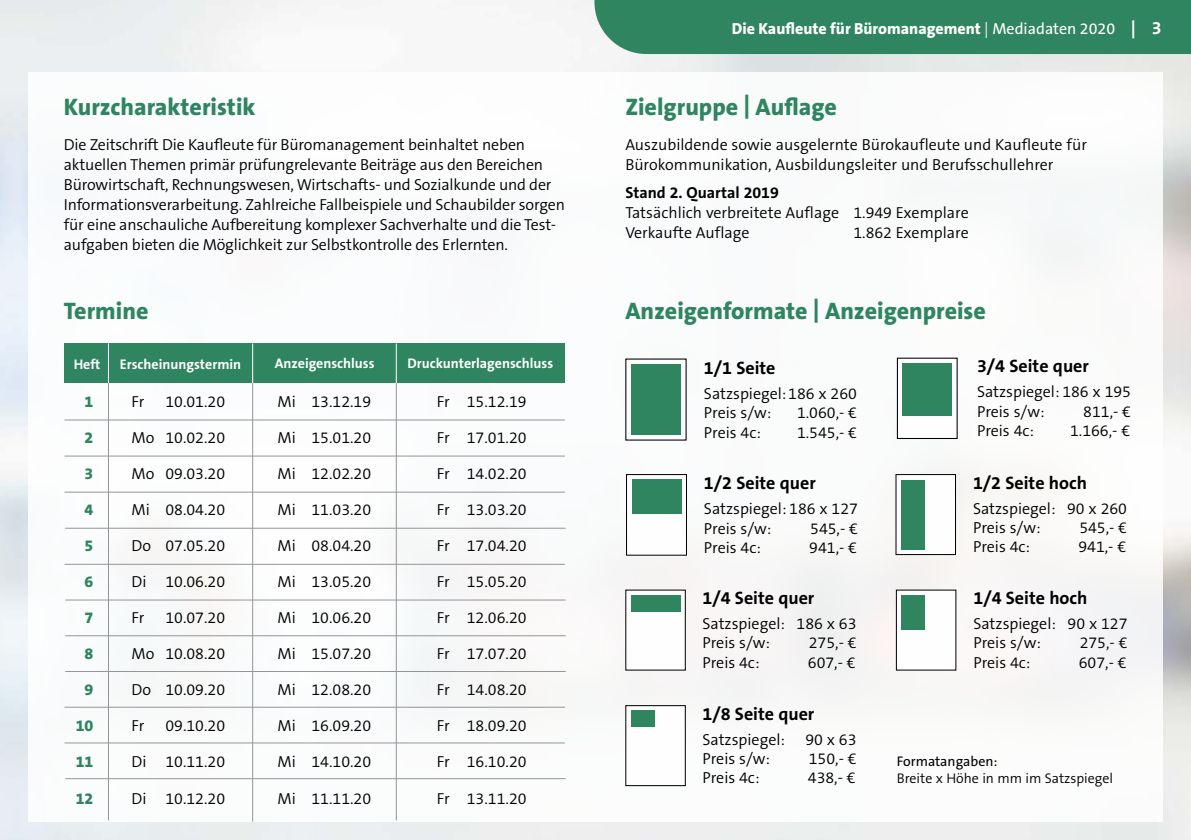
<style>
.page{position:relative;width:1191px;height:840px;background:#fff}
.page>*{position:absolute;margin:0;border:0;box-sizing:border-box;transform-origin:0 0}
.t1{font:800 24px "The Sans B8";color:#2f855f}
.t2{font:700 18px "The Sans B7";color:#000}
.t3{font:300 16px/20px "The Sans B4";color:#000}
.t4{font:800 16px "The Sans B8";color:#fff}
.t5{font:700 16px "The Sans B7";color:#000}
.t6{font:800 16px "The Sans B8";color:#2f855f}
.t7{font:700 14px "The Sans B7";color:#fff}
.t8{font:300 14px "The Sans B4";color:#000}
.t9{font:14px "The Sans B5 Plain";color:#000}
.s1{font-family:"The Sans B4";font-weight:300}
.s2{font-family:"The Sans B5 Plain";font-weight:400}
.s3{font-family:"The Sans B7";font-weight:700;font-size:18px}
</style>
<div class="page">
<div style="left:594px;top:0;width:597px;height:54px;background:#2f855f"></div>
<div style="left:631px;top:364px;width:50px;height:70px;background:#2f855f"></div>
<div style="left:626px;top:474px;width:61px;height:81px;border:1px solid #000"></div>
<div style="left:631px;top:479px;width:50px;height:34px;background:#2f855f"></div>
<div style="left:897px;top:357px;width:60px;height:82px;border:1px solid #000"></div>
<div style="left:902px;top:363px;width:50px;height:52px;background:#2f855f"></div>
<div style="left:895px;top:474px;width:61px;height:80px;border:1px solid #000"></div>
<div style="left:901px;top:479px;width:24px;height:70px;background:#2f855f"></div>
<div style="left:631px;top:595px;width:49px;height:16px;background:#2f855f"></div>
<div style="left:901px;top:595px;width:24px;height:34px;background:#2f855f"></div>
<div style="left:625px;top:704px;width:61px;height:81px;border:1px solid #000"></div>
<div style="left:631px;top:710px;width:23px;height:16px;background:#2f855f"></div>
<div style="left:65px;top:343px;width:500px;height:39px;background:#2f855f"></div>
<hr style="left:108px;top:377px;width:1px;height:442px;background:#939598">
<hr style="left:252px;top:377px;width:1px;height:444px;background:#939598">
<hr style="left:396px;top:377px;width:1px;height:442px;background:#939598">
<hr style="left:108px;top:343px;width:1px;height:39px;background:#fff">
<hr style="left:252px;top:343px;width:1px;height:40px;background:#fff">
<hr style="left:396px;top:343px;width:1px;height:40px;background:#fff">
<hr style="left:65px;top:419px;width:500px;height:1px;background:#939598">
<hr style="left:65px;top:455px;width:500px;height:1px;background:#939598">
<hr style="left:65px;top:491px;width:500px;height:1px;background:#939598">
<hr style="left:65px;top:527px;width:500px;height:1px;background:#939598">
<hr style="left:65px;top:563px;width:500px;height:1px;background:#939598">
<hr style="left:65px;top:599px;width:500px;height:1px;background:#939598">
<hr style="left:65px;top:635px;width:500px;height:1px;background:#939598">
<hr style="left:65px;top:670px;width:500px;height:1px;background:#939598">
<hr style="left:65px;top:706px;width:500px;height:1px;background:#939598">
<hr style="left:65px;top:742px;width:500px;height:1px;background:#939598">
<hr style="left:65px;top:777px;width:500px;height:1px;background:#939598">
<h1 class="t1" style="left:64px;top:94px;width:193px">Kurzcharakteristik</h1>
<p class="t3" style="left:64px;top:135px;width:503px">Die Zeitschrift Die Kaufleute für Büromanagement beinhaltet neben aktuellen Themen primär prüfungrelevante Beiträge aus den Bereichen Bürowirtschaft, Rechnungswesen, Wirtschafts- und Sozialkunde und der Informationsverarbeitung. Zahlreiche Fallbeispiele und Schaubilder sorgen für eine anschauliche Aufbereitung komplexer Sachverhalte und die Test&shy;aufgaben bieten die Möglichkeit zur Selbstkontrolle des Erlernten.</p>
<h1 class="t1" style="left:64px;top:298px;width:86px">Termine</h1>
<p class="t7" style="left:74px;top:357px;width:28px">Heft</p>
<p class="t6" style="left:85px;top:393px;width:10px">1</p>
<p class="t6" style="left:85px;top:429px;width:10px">2</p>
<p class="t6" style="left:85px;top:465px;width:10px">3</p>
<p class="t6" style="left:85px;top:501px;width:10px">4</p>
<p class="t6" style="left:85px;top:537px;width:10px">5</p>
<p class="t6" style="left:85px;top:573px;width:10px">6</p>
<p class="t6" style="left:85px;top:609px;width:10px">7</p>
<p class="t6" style="left:85px;top:645px;width:10px">8</p>
<p class="t6" style="left:85px;top:681px;width:10px">9</p>
<p class="t6" style="left:76px;top:717px;width:19px">10</p>
<p class="t6" style="left:76px;top:753px;width:19px">11</p>
<p class="t6" style="left:76px;top:789px;width:19px">12</p>
<p class="t7" style="left:120px;top:356px;width:123px">Erscheinungstermin</p>
<p class="t3" style="left:131px;top:392px;width:14px">Fr</p>
<p class="t3" style="left:165px;top:392px;width:61px">10.01.20</p>
<p class="t3" style="left:131px;top:428px;width:95px">Mo 10.02.20</p>
<p class="t3" style="left:131px;top:464px;width:95px">Mo 09.03.20</p>
<p class="t3" style="left:131px;top:500px;width:95px">Mi 08.04.20</p>
<p class="t3" style="left:131px;top:536px;width:95px">Do 07.05.20</p>
<p class="t3" style="left:131px;top:572px;width:95px">Di 10.06.20</p>
<p class="t3" style="left:131px;top:608px;width:14px">Fr</p>
<p class="t3" style="left:165px;top:608px;width:61px">10.07.20</p>
<p class="t3" style="left:131px;top:644px;width:95px">Mo 10.08.20</p>
<p class="t3" style="left:131px;top:680px;width:95px">Do 10.09.20</p>
<p class="t3" style="left:131px;top:716px;width:14px">Fr</p>
<p class="t3" style="left:165px;top:716px;width:61px">09.10.20</p>
<p class="t3" style="left:131px;top:752px;width:95px">Di 10.11.20</p>
<p class="t3" style="left:131px;top:788px;width:95px">Di 10.12.20</p>
<p class="t7" style="left:275px;top:355px;width:101px">Anzeigenschluss</p>
<p class="t3" style="left:277px;top:392px;width:95px">Mi 13.12.19</p>
<p class="t3" style="left:277px;top:428px;width:95px">Mi 15.01.20</p>
<p class="t3" style="left:277px;top:464px;width:95px">Mi 12.02.20</p>
<p class="t3" style="left:277px;top:500px;width:95px">Mi 11.03.20</p>
<p class="t3" style="left:277px;top:536px;width:95px">Mi 08.04.20</p>
<p class="t3" style="left:277px;top:572px;width:95px">Mi 13.05.20</p>
<p class="t3" style="left:277px;top:608px;width:95px">Mi 10.06.20</p>
<p class="t3" style="left:277px;top:644px;width:95px">Mi 15.07.20</p>
<p class="t3" style="left:277px;top:680px;width:95px">Mi 12.08.20</p>
<p class="t3" style="left:277px;top:716px;width:95px">Mi 16.09.20</p>
<p class="t3" style="left:277px;top:752px;width:95px">Mi 14.10.20</p>
<p class="t3" style="left:277px;top:788px;width:95px">Mi 11.11.20</p>
<p class="t7" style="left:407px;top:355px;width:147px">Druckunterlagenschluss</p>
<p class="t3" style="left:437px;top:392px;width:91px">Fr 15.12.19</p>
<p class="t3" style="left:437px;top:428px;width:91px">Fr 17.01.20</p>
<p class="t3" style="left:437px;top:464px;width:91px">Fr 14.02.20</p>
<p class="t3" style="left:437px;top:500px;width:91px">Fr 13.03.20</p>
<p class="t3" style="left:437px;top:536px;width:91px">Fr 17.04.20</p>
<p class="t3" style="left:437px;top:572px;width:91px">Fr 15.05.20</p>
<p class="t3" style="left:437px;top:608px;width:91px">Fr 12.06.20</p>
<p class="t3" style="left:437px;top:644px;width:91px">Fr 17.07.20</p>
<p class="t3" style="left:437px;top:680px;width:91px">Fr 14.08.20</p>
<p class="t3" style="left:437px;top:716px;width:91px">Fr 18.09.20</p>
<p class="t3" style="left:437px;top:752px;width:91px">Fr 16.10.20</p>
<p class="t3" style="left:437px;top:788px;width:91px">Fr 13.11.20</p>
<p class="t4" style="left:732px;top:20px;width:431px">Die Kaufleute für Büromanagement <span class="s1">|</span> <span class="s2">Mediadaten 2020</span> <span class="s3">| 3</span></p>
<h1 class="t1" style="left:625px;top:94px;width:213px">Zielgruppe | Auflage</h1>
<p class="t3" style="left:625px;top:135px;width:463px">Auszubildende sowie ausgelernte Bürokaufleute und Kaufleute für<br>Bürokommunikation, Ausbildungsleiter und Berufsschullehrer</p>
<p class="t5" style="left:625px;top:184px;width:155px">Stand 2. Quartal 2019</p>
<p class="t3" style="left:625px;top:203px;width:345px">Tatsächlich verbreitete Auflage 1.949 Exemplare<br>Verkaufte Auflage</p>
<p class="t3" style="left:853px;top:223px;width:117px">1.862 Exemplare</p>
<h1 class="t1" style="left:625px;top:298px;width:362px">Anzeigenformate | Anzeigenpreise</h1>
<p class="t2" style="left:704px;top:358px;width:73px">1/1 Seite</p>
<p class="t3" style="left:704px;top:384px;width:155px;line-height:19.2px">Satzspiegel:186 x 260<br>Preis s/w:</p>
<p class="t2" style="left:977px;top:356px;width:113px">3/4 Seite quer</p>
<p class="t3" style="left:977px;top:382px;width:156px;line-height:19.2px">Satzspiegel: 186 x 195<br>Preis s/w:</p>
<p class="t3" style="left:1083px;top:401px;width:49px">811,- €</p>
<p class="t3" style="left:797px;top:403px;width:62px">1.060,- €</p>
<p class="t3" style="left:704px;top:422px;width:58px">Preis 4c:</p>
<p class="t3" style="left:797px;top:422px;width:62px">1.545,- €</p>
<p class="t2" style="left:704px;top:473px;width:113px">1/2 Seite quer</p>
<p class="t3" style="left:704px;top:499px;width:155px;line-height:19.2px">Satzspiegel: 186 x 127<br>Preis s/w:</p>
<p class="t3" style="left:810px;top:518px;width:49px">545,- €</p>
<p class="t3" style="left:977px;top:420px;width:58px">Preis 4c:</p>
<p class="t3" style="left:1070px;top:420px;width:62px">1.166,- €</p>
<p class="t2" style="left:973px;top:473px;width:116px">1/2 Seite hoch</p>
<p class="t3" style="left:973px;top:499px;width:156px;line-height:19.2px">Satzspiegel: 90 x 260<br>Preis s/w:</p>
<p class="t3" style="left:1079px;top:517px;width:49px">545,- €</p>
<p class="t3" style="left:704px;top:537px;width:58px">Preis 4c:</p>
<p class="t3" style="left:809px;top:537px;width:49px">941,- €</p>
<p class="t3" style="left:973px;top:537px;width:58px">Preis 4c:</p>
<p class="t3" style="left:1078px;top:537px;width:49px">941,- €</p>
<p class="t2" style="left:702px;top:588px;width:113px">1/4 Seite quer</p>
<p class="t3" style="left:702px;top:614px;width:155px;line-height:19.2px">Satzspiegel: 186 x 63<br>Preis s/w:</p>
<p class="t3" style="left:808px;top:633px;width:49px">275,- €</p>
<p class="t2" style="left:973px;top:588px;width:116px">1/4 Seite hoch</p>
<p class="t3" style="left:973px;top:614px;width:155px;line-height:19.2px">Satzspiegel: 90 x 127<br>Preis s/w:</p>
<p class="t3" style="left:1079px;top:633px;width:49px">275,- €</p>
<p class="t3" style="left:702px;top:652px;width:58px">Preis 4c:</p>
<p class="t3" style="left:808px;top:652px;width:49px">607,- €</p>
<p class="t3" style="left:973px;top:652px;width:58px">Preis 4c:</p>
<p class="t3" style="left:1078px;top:652px;width:49px">607,- €</p>
<p class="t2" style="left:702px;top:703px;width:113px">1/8 Seite quer</p>
<p class="t3" style="left:702px;top:729px;width:84px">Satzspiegel:</p>
<p class="t3" style="left:805px;top:729px;width:53px">90 x 63</p>
<p class="t3" style="left:702px;top:748px;width:69px">Preis s/w:</p>
<p class="t3" style="left:808px;top:748px;width:49px">150,- €</p>
<p class="t3" style="left:702px;top:767px;width:58px">Preis 4c:</p>
<p class="t3" style="left:808px;top:767px;width:49px">438,- €</p>
<p class="t9" style="left:897px;top:753px;width:102px">Formatangaben:</p>
<p class="t8" style="left:897px;top:770px;width:218px">Breite x Höhe in mm im Satzspiegel</p>
</div>
